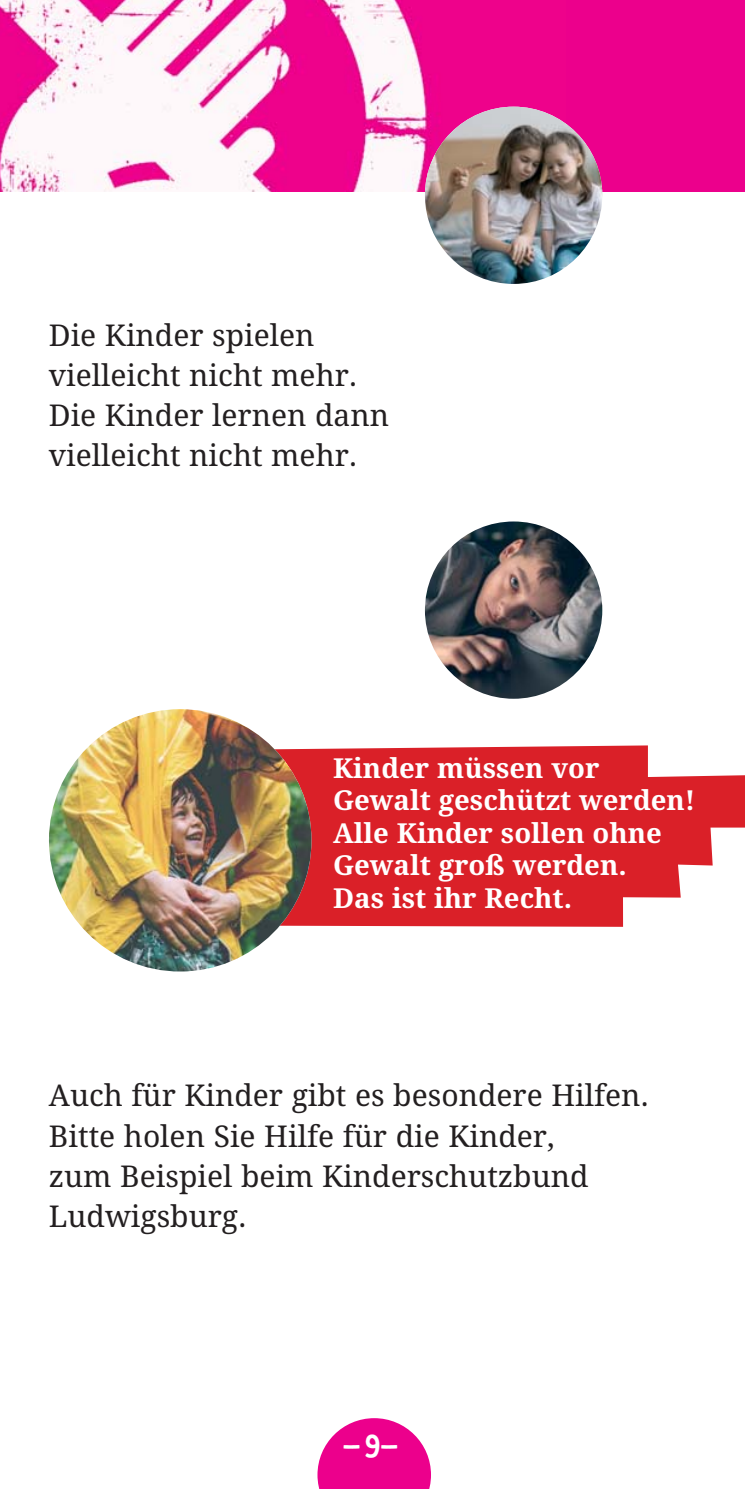
<style>
.page{position:relative;width:745px;height:1489px;background:#fff}
.page>*{position:absolute;margin:0;border:0;box-sizing:border-box;transform-origin:0 0}
.t1{font:30px/40px "Droid Serif";color:#231f20}
.t2{font:30px "Le Osler Rough";color:#fff}
.t3{font:700 27.5px/32.5px "Droid Serif";color:#fff}
</style>
<div class="page">
<svg style="left:275px;top:745px;width:468px;height:181px;background:#de3d44"></svg>
<img style="left:49px;top:709px;width:262px;height:262px;border-radius:50%">
<div style="left:0;top:0;width:743px;height:192px;background:#ec008c"></div>
<img style="left:0;top:0;width:565px;height:192px">
<svg style="left:317px;top:1418px;width:113px;height:70px"></svg>
<img style="left:424px;top:107px;width:178px;height:177px;border-radius:50%">
<img style="left:424px;top:521px;width:178px;height:177px;border-radius:50%">
<p class="t1" style="left:49px;top:318px;width:341px">Die Kinder spielen vielleicht nicht mehr.<br>Die Kinder lernen dann vielleicht nicht mehr.</p>
<p class="t3" style="left:333px;top:754px;width:363px">Kinder müssen vor<br>Gewalt geschützt werden!<br>Alle Kinder sollen ohne<br>Gewalt groß werden.<br>Das ist ihr Recht.</p>
<p class="t1" style="left:49px;top:1078px;width:601px">Auch für Kinder gibt es besondere Hilfen.<br>Bitte holen Sie Hilfe für die Kinder,<br>zum Beispiel beim Kinderschutzbund<br>Ludwigsburg.</p>
<p class="t2" style="left:343px;top:1433px;width:57px">-9-</p>
</div>
